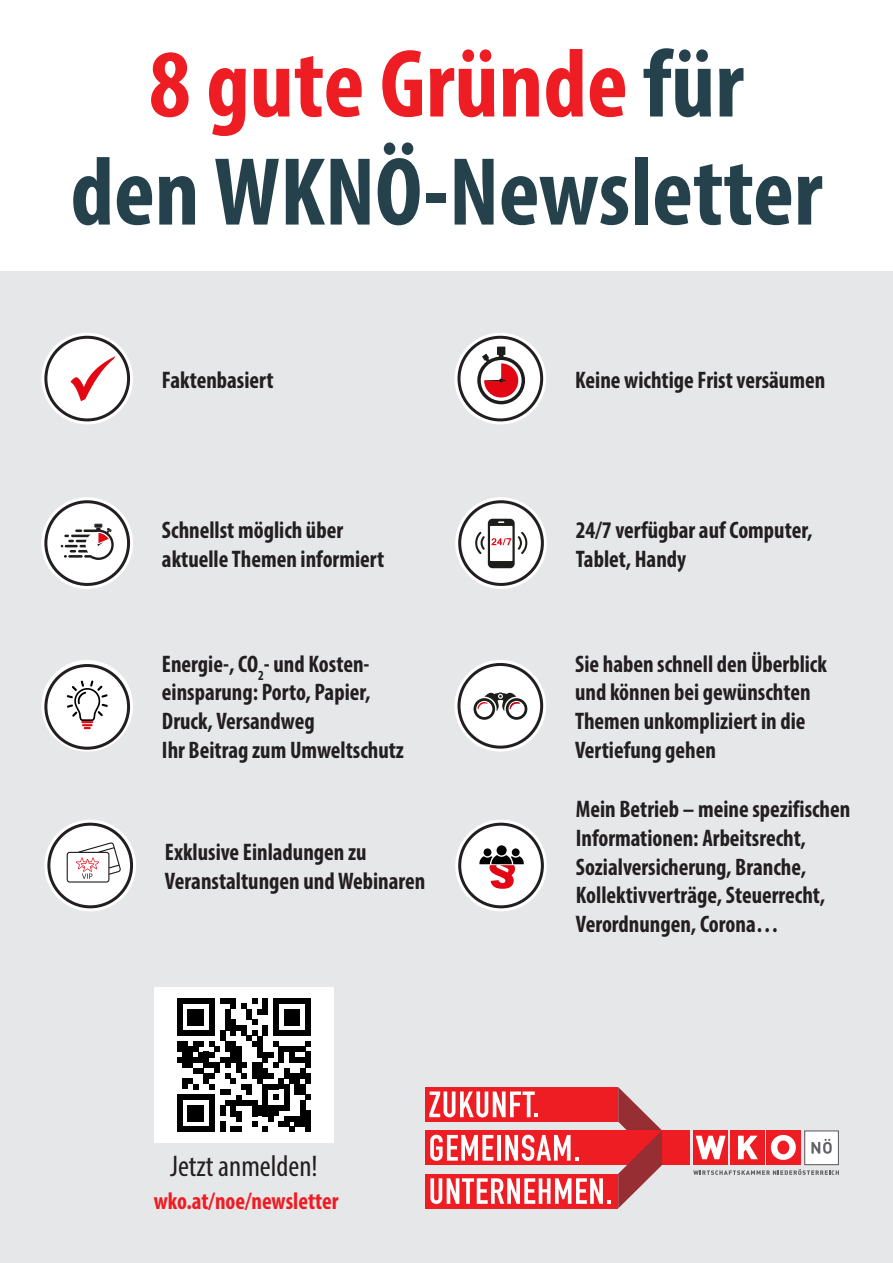
<style>
.page{position:relative;width:893px;height:1263px;background:#fff}
.page>*{position:absolute;margin:0;border:0;box-sizing:border-box;transform-origin:0 0}
.t1{font:700 condensed 97.5px/108px "Myriad Pro";color:#25424c;text-align:center}
.t2{font:condensed 30px "Myriad Pro";color:#231f20}
.t3{font:700 condensed 24px/28.8px "Myriad Pro";color:#231f20;scale:.96 1}
.t4{font:700 condensed 24px "Myriad Pro";color:#ee1d23;scale:.96 1}
.s1{color:#ee1d23}
</style>
<div class="page">
<div style="left:0;top:271px;width:893px;height:992px;background:#e6e7e9"></div>
<div style="left:41px;top:497px;width:92px;height:92px;border:9px solid #fff;border-radius:50%"></div>
<div style="left:41px;top:333px;width:92px;height:91px;border:9px solid #fff;border-radius:50%"></div>
<div style="left:455px;top:820px;width:92px;height:91px;border:9px solid #fff;border-radius:50%"></div>
<div style="left:41px;top:660px;width:92px;height:92px;border:9px solid #fff;border-radius:50%"></div>
<div style="left:454px;top:660px;width:92px;height:92px;border:9px solid #fff;border-radius:50%"></div>
<div style="left:455px;top:497px;width:92px;height:92px;border:9px solid #fff;border-radius:50%"></div>
<div style="left:454px;top:333px;width:92px;height:91px;border:9px solid #fff;border-radius:50%"></div>
<div style="left:44px;top:820px;width:92px;height:91px;border:9px solid #fff;border-radius:50%"></div>
<div style="left:154px;top:988px;width:180px;height:155px;background:#fff"></div>
<div style="left:177px;top:998px;width:5px;height:38px;background:#000"></div>
<div style="left:177px;top:1095px;width:5px;height:37px;background:#000"></div>
<div style="left:188px;top:1009px;width:5px;height:16px;background:#000"></div>
<div style="left:188px;top:1105px;width:5px;height:16px;background:#000"></div>
<div style="left:193px;top:1009px;width:5px;height:16px;background:#000"></div>
<div style="left:193px;top:1105px;width:5px;height:16px;background:#000"></div>
<div style="left:198px;top:1009px;width:6px;height:16px;background:#000"></div>
<div style="left:198px;top:1105px;width:6px;height:16px;background:#000"></div>
<svg style="left:182px;top:998px;width:27px;height:6px"></svg>
<svg style="left:182px;top:1127px;width:27px;height:5px"></svg>
<div style="left:209px;top:998px;width:5px;height:38px;background:#000"></div>
<div style="left:209px;top:1095px;width:5px;height:37px;background:#000"></div>
<div style="left:220px;top:1105px;width:5px;height:11px;background:#000"></div>
<div style="left:220px;top:1121px;width:5px;height:11px;background:#000"></div>
<svg style="left:220px;top:998px;width:11px;height:6px"></svg>
<div style="left:225px;top:1009px;width:6px;height:21px;background:#000"></div>
<div style="left:231px;top:998px;width:5px;height:11px;background:#000"></div>
<div style="left:231px;top:1100px;width:5px;height:16px;background:#000"></div>
<div style="left:236px;top:1111px;width:5px;height:10px;background:#000"></div>
<svg style="left:231px;top:1127px;width:10px;height:5px"></svg>
<div style="left:247px;top:1009px;width:5px;height:11px;background:#000"></div>
<svg style="left:177px;top:1020px;width:80px;height:85px"></svg>
<div style="left:252px;top:1062px;width:5px;height:16px;background:#000"></div>
<div style="left:252px;top:1100px;width:5px;height:16px;background:#000"></div>
<svg style="left:252px;top:1121px;width:5px;height:6px"></svg>
<svg style="left:241px;top:998px;width:22px;height:16px"></svg>
<div style="left:257px;top:1036px;width:6px;height:21px;background:#000"></div>
<div style="left:257px;top:1062px;width:6px;height:22px;background:#000"></div>
<div style="left:257px;top:1105px;width:6px;height:11px;background:#000"></div>
<div style="left:263px;top:998px;width:5px;height:16px;background:#000"></div>
<div style="left:263px;top:1025px;width:5px;height:11px;background:#000"></div>
<div style="left:263px;top:1052px;width:5px;height:10px;background:#000"></div>
<div style="left:263px;top:1068px;width:5px;height:10px;background:#000"></div>
<div style="left:263px;top:1084px;width:5px;height:32px;background:#000"></div>
<div style="left:273px;top:998px;width:6px;height:38px;background:#000"></div>
<svg style="left:268px;top:1084px;width:11px;height:5px"></svg>
<div style="left:279px;top:1078px;width:5px;height:11px;background:#000"></div>
<div style="left:284px;top:1009px;width:5px;height:16px;background:#000"></div>
<div style="left:284px;top:1084px;width:5px;height:27px;background:#000"></div>
<div style="left:289px;top:1009px;width:6px;height:16px;background:#000"></div>
<div style="left:289px;top:1073px;width:6px;height:11px;background:#000"></div>
<svg style="left:263px;top:1095px;width:32px;height:37px"></svg>
<div style="left:295px;top:1009px;width:5px;height:16px;background:#000"></div>
<div style="left:295px;top:1073px;width:5px;height:22px;background:#000"></div>
<div style="left:295px;top:1116px;width:5px;height:11px;background:#000"></div>
<svg style="left:279px;top:998px;width:26px;height:6px"></svg>
<div style="left:300px;top:1084px;width:5px;height:11px;background:#000"></div>
<div style="left:300px;top:1100px;width:5px;height:27px;background:#000"></div>
<div style="left:305px;top:998px;width:6px;height:38px;background:#000"></div>
<svg style="left:268px;top:1030px;width:43px;height:48px"></svg>
<div style="left:305px;top:1052px;width:6px;height:16px;background:#000"></div>
<div style="left:305px;top:1073px;width:6px;height:11px;background:#000"></div>
<svg style="left:305px;top:1095px;width:6px;height:5px"></svg>
<div style="left:305px;top:1111px;width:6px;height:21px;background:#000"></div>
<svg style="left:46px;top:502px;width:83px;height:82px"></svg>
<svg style="left:46px;top:508px;width:83px;height:68px;background:#dddada"></svg>
<div style="left:44px;top:500px;width:86px;height:86px;border:3px solid #231f20;border-radius:50%"></div>
<div style="left:46px;top:337px;width:83px;height:83px;background:#fff;border-radius:50%"></div>
<svg style="left:71px;top:356px;width:45px;height:45px"></svg>
<div style="left:44px;top:336px;width:86px;height:85px;border:3px solid #231f20;border-radius:50%"></div>
<div style="left:460px;top:824px;width:82px;height:83px;background:#fff;border-radius:50%"></div>
<div style="left:512px;top:848px;width:8px;height:8px;background:#000;border-radius:50%"></div>
<div style="left:484px;top:848px;width:7px;height:8px;background:#000;border-radius:50%"></div>
<div style="left:497px;top:845px;width:10px;height:10px;background:#000;border-radius:50%"></div>
<svg style="left:479px;top:855px;width:45px;height:34px"></svg>
<div style="left:458px;top:823px;width:86px;height:85px;border:3px solid #231f20;border-radius:50%"></div>
<svg style="left:46px;top:665px;width:83px;height:83px"></svg>
<svg style="left:46px;top:673px;width:83px;height:75px;background:#e1dfdf"></svg>
<div style="left:44px;top:664px;width:86px;height:86px;border:3px solid #231f20;border-radius:50%"></div>
<div style="left:459px;top:664px;width:83px;height:83px;background:#fff;border-radius:50%"></div>
<svg style="left:473px;top:692px;width:54px;height:28px"></svg>
<div style="left:457px;top:663px;width:86px;height:86px;border:3px solid #231f20;border-radius:50%"></div>
<div style="left:460px;top:502px;width:82px;height:82px;background:#fff;border-radius:50%"></div>
<svg style="left:475px;top:519px;width:52px;height:49px"></svg>
<div style="left:458px;top:500px;width:86px;height:86px;border:3px solid #231f20;border-radius:50%"></div>
<div style="left:459px;top:337px;width:83px;height:83px;background:#fff;border-radius:50%"></div>
<svg style="left:459px;top:357px;width:1px;height:43px"></svg>
<svg style="left:477px;top:347px;width:48px;height:57px"></svg>
<div style="left:457px;top:336px;width:86px;height:85px;border:3px solid #231f20;border-radius:50%"></div>
<div style="left:49px;top:824px;width:83px;height:83px;background:#fff;border-radius:50%"></div>
<svg style="left:67px;top:842px;width:54px;height:40px"></svg>
<div style="left:47px;top:823px;width:86px;height:85px;border:3px solid #231f20;border-radius:50%"></div>
<div style="left:425px;top:1087px;width:193px;height:35px;background:#ee1d23"></div>
<div style="left:425px;top:1130px;width:265px;height:35px;background:#ee1d23"></div>
<div style="left:425px;top:1174px;width:193px;height:34px;background:#ee1d23"></div>
<svg style="left:618px;top:1087px;width:44px;height:121px"></svg>
<svg style="left:429px;top:1091px;width:109px;height:26px"></svg>
<svg style="left:430px;top:1135px;width:63px;height:26px"></svg>
<hr style="left:497px;top:1135px;width:4px;height:25px;background:#fff">
<svg style="left:505px;top:1135px;width:73px;height:26px"></svg>
<svg style="left:430px;top:1178px;width:181px;height:26px"></svg>
<div style="left:766px;top:1130px;width:35px;height:35px;background:#ee1d23"></div>
<div style="left:730px;top:1130px;width:34px;height:35px;background:#ee1d23"></div>
<svg style="left:693px;top:1169px;width:146px;height:6px"></svg>
<svg style="left:738px;top:1136px;width:20px;height:23px"></svg>
<div style="left:693px;top:1130px;width:35px;height:35px;background:#ee1d23"></div>
<svg style="left:696px;top:1136px;width:30px;height:23px"></svg>
<svg style="left:771px;top:1135px;width:25px;height:25px"></svg>
<div style="left:778px;top:1141px;width:11px;height:13px;background:#ee1d23;border-radius:50%"></div>
<div style="left:778px;top:1141px;width:11px;height:13px;border:1px solid #ee1d23;border-radius:50%"></div>
<div style="left:805px;top:1131px;width:33px;height:33px;background:#fff"></div>
<div style="left:804px;top:1130px;width:35px;height:35px;border:1px solid #636366"></div>
<svg style="left:811px;top:1139px;width:21px;height:15px"></svg>
<h1 class="t1" style="left:70px;top:28px;width:754px"><span class="s1">8 gute Gründe</span> für<br>den WKNÖ-Newsletter</h1>
<p class="t3" style="left:162px;top:365px;width:118px">Faktenbasiert</p>
<p class="t3" style="left:162px;top:515px;width:233px">Schnellst möglich über aktuelle Themen informiert</p>
<p class="t3" style="left:575px;top:365px;width:262px">Keine wichtige Frist versäumen</p>
<p class="t3" style="left:576px;top:515px;width:248px">24/7 verfügbar auf Computer,<br>Tablet, Handy</p>
<p class="t3" style="left:162px;top:649px;width:254px">Energie-, CO<sub>2</sub>- und Kosten&shy;einsparung: Porto, Papier,<br>Druck, Versandweg<br>Ihr Beitrag zum Umweltschutz</p>
<p class="t3" style="left:575px;top:649px;width:264px">Sie haben schnell den Überblick und können bei gewünschten<br>Themen unkompliziert in die<br>Vertiefung gehen</p>
<p class="t3" style="left:165px;top:837px;width:273px">Exklusive Einladungen zu<br>Veranstaltungen und Webinaren</p>
<p class="t2" style="left:170px;top:1147px;width:149px">Jetzt anmelden!</p>
<p class="t4" style="left:154px;top:1185px;width:194px">wko.at/noe/newsletter</p>
<p class="t3" style="left:576px;top:794px;width:288px">Mein Betrieb – meine spezifischen<br>Informationen: Arbeitsrecht,<br>Sozialversicherung, Branche,<br>Kollektivverträge, Steuerrecht,<br>Verordnungen, Corona…</p>
</div>
